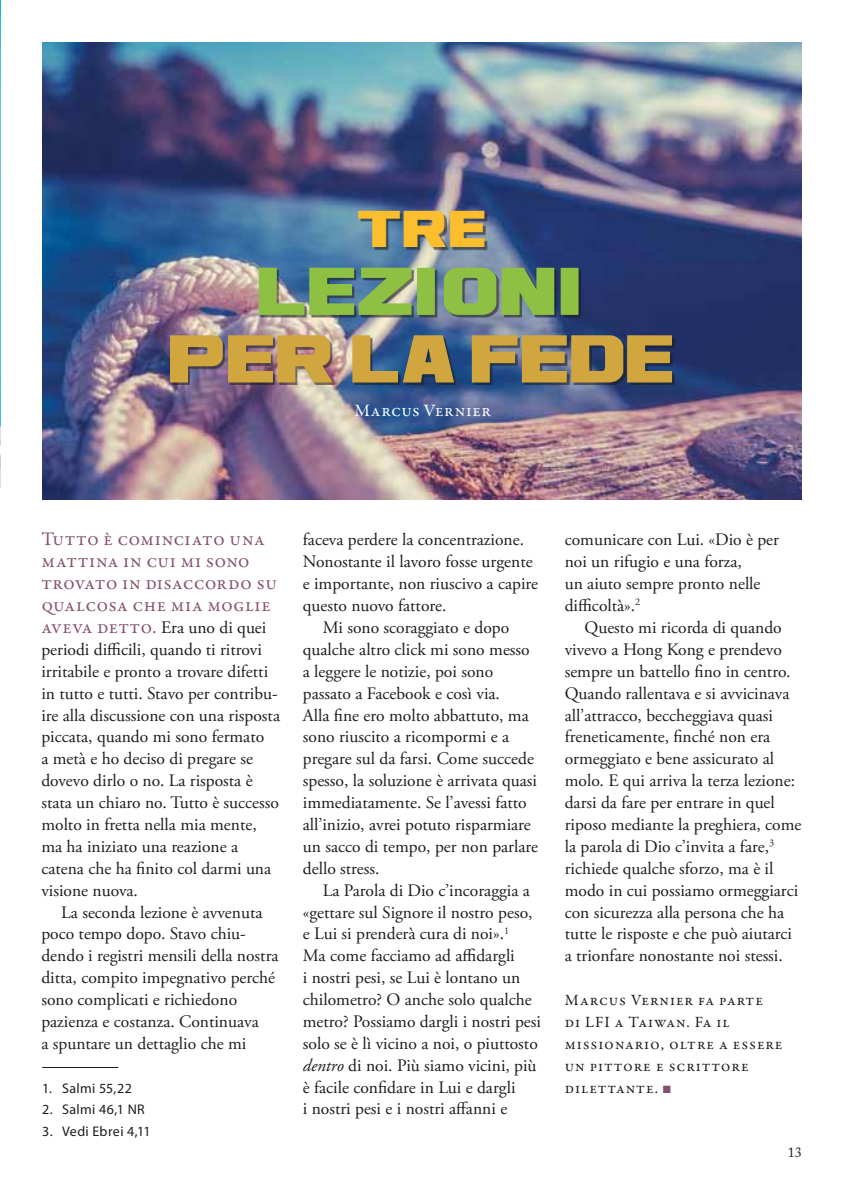
<style>
.page{position:relative;width:844px;height:1191px;background:#fff}
.page>*{position:absolute;margin:0;border:0;box-sizing:border-box;transform-origin:0 0}
.t1{font:52.5px "Ash";color:#d2a63f}
.t2{font:52.5px "Ash";color:#8ec044}
.t3{font:40.25px "Ash";color:#fcbe2c}
.t4{font:19.25px/21.9px "Garamond Premr Pro";letter-spacing:.015em;color:#83526f}
.t5{font:17.5px/21.9px "Adobe Garamond Pro";color:#1d1d1b}
.t6{font:17.5px "Garamond Premr Pro";letter-spacing:.025em;color:#fff}
.t7{font:15.75px/21.9px "Garamond Premr Pro";letter-spacing:.06em;color:#1d1d1b}
.t8{font:14px "Myriad Pro";letter-spacing:.025em;color:#1d1d1b}
.t9{font:14px "Adobe Caslon Pro";color:#1d1d1b}
.s1{font-family:"Garamond Premr Pro";font-size:19.25px;color:#83526f}
.s2{font-style:italic}
.s3{font-family:"Arial";color:#83526f}
</style>
<div class="page">
<img style="left:0;top:0;width:1px;height:488px">
<img style="left:42px;top:43px;width:759px;height:456px">
<div style="left:172px;top:213px;width:502px;height:172px;background:#1d1d1b;opacity:.58"></div>
<hr style="left:42px;top:1067px;width:76px;height:1px;background:#1d1d1b">
<h2 class="t3" style="left:358px;top:206px;width:131px">TRE</h2>
<h1 class="t2" style="left:259px;top:261px;width:330px">LEZIONI</h1>
<h1 class="t1" style="left:170px;top:329px;width:112px">PER</h1>
<h1 class="t1" style="left:352px;top:329px;width:321px">LA FEDE</h1>
<p class="t6" style="left:354px;top:400px;width:138px">Marcus Vernier</p>
<p class="t4" style="left:41px;top:529px;width:237px">Tutto è cominciato una mattina in cui mi sono trovato in disaccordo su qualcosa che mia moglie</p>
<p class="t5" style="left:41px;top:617px;width:240px"><span class="s1">aveva detto.</span> Era uno di quei periodi difficili, quando ti ritrovi irritabile e pronto a trovare difetti in tutto e tutti. Stavo per contribu&shy;ire alla discussione con una risposta piccata, quando mi sono fermato<br>a metà e ho deciso di pregare se dovevo dirlo o no. La risposta è stata un chiaro no. Tutto è successo molto in fretta nella mia mente, ma ha iniziato una reazione a catena che ha finito col darmi una visione nuova.</p>
<p class="t5" style="left:41px;top:901px;width:239px;text-indent:20px">La seconda lezione è avvenuta poco tempo dopo. Stavo chiu&shy;dendo i registri mensili della nostra ditta, compito impegnativo perché sono complicati e richiedono pazienza e costanza. Continuava<br>a spuntare un dettaglio che mi</p>
<p class="t5" style="left:303px;top:529px;width:223px">faceva perdere la concentrazione.</p>
<p class="t5" style="left:303px;top:551px;width:231px">Nonostante il lavoro fosse urgente</p>
<p class="t5" style="left:303px;top:573px;width:237px">e importante, non riuscivo a capire</p>
<p class="t5" style="left:303px;top:595px;width:145px">questo nuovo fattore.</p>
<p class="t5" style="left:322px;top:617px;width:188px">Mi sono scoraggiato e dopo</p>
<p class="t5" style="left:303px;top:639px;width:228px">qualche altro click mi sono messo</p>
<p class="t5" style="left:303px;top:661px;width:192px">a leggere le notizie, poi sono</p>
<p class="t5" style="left:303px;top:683px;width:198px">passato a Facebook e così via.</p>
<p class="t5" style="left:303px;top:704px;width:227px">Alla fine ero molto abbattuto, ma</p>
<p class="t5" style="left:303px;top:726px;width:208px">sono riuscito a ricompormi e a</p>
<p class="t5" style="left:303px;top:748px;width:232px">pregare sul da farsi. Come succede</p>
<p class="t5" style="left:303px;top:770px;width:236px">spesso, la soluzione è arrivata quasi</p>
<p class="t5" style="left:303px;top:792px;width:225px">immediatamente. Se l’avessi fatto</p>
<p class="t5" style="left:303px;top:814px;width:229px">all’inizio, avrei potuto risparmiare</p>
<p class="t5" style="left:303px;top:836px;width:237px">un sacco di tempo, per non parlare</p>
<p class="t5" style="left:303px;top:858px;width:78px">dello stress.</p>
<p class="t5" style="left:322px;top:879px;width:209px">La Parola di Dio c’incoraggia a</p>
<p class="t5" style="left:303px;top:901px;width:231px">«gettare sul Signore il nostro peso,</p>
<p class="t5" style="left:303px;top:923px;width:208px">e Lui si prenderà cura di noi».<sup>1</sup></p>
<p class="t5" style="left:303px;top:945px;width:213px">Ma come facciamo ad affidargli</p>
<p class="t5" style="left:303px;top:967px;width:219px">i nostri pesi, se Lui è lontano un</p>
<p class="t5" style="left:303px;top:989px;width:230px">chilometro? O anche solo qualche</p>
<p class="t5" style="left:303px;top:1011px;width:239px">metro? Possiamo dargli i nostri pesi</p>
<p class="t5" style="left:303px;top:1033px;width:236px">solo se è lì vicino a noi, o piuttosto</p>
<p class="t5" style="left:303px;top:1054px;width:235px"><span class="s2">dentro</span> di noi. Più siamo vicini, più</p>
<p class="t5" style="left:303px;top:1076px;width:214px">è facile confidare in Lui e dargli</p>
<p class="t5" style="left:303px;top:1098px;width:206px">i nostri pesi e i nostri affanni e</p>
<p class="t5" style="left:564px;top:529px;width:216px">comunicare con Lui. «Dio è per noi un rifugio e una forza,<br>un aiuto sempre pronto nelle difficoltà».<sup>2</sup></p>
<p class="t5" style="left:564px;top:617px;width:238px;text-indent:20px">Questo mi ricorda di quando vivevo a Hong Kong e prendevo sempre un battello fino in centro.<br>Quando rallentava e si avvicinava all’attracco, beccheggiava quasi freneticamente, finché non era ormeggiato e bene assicurato al molo. E qui arriva la terza lezione: darsi da fare per entrare in quel riposo mediante la preghiera, come la parola di Dio c’invita a fare,<sup>3 </sup>richiede qualche sforzo, ma è il modo in cui possiamo ormeggiarci con sicurezza alla persona che ha tutte le risposte e che può aiutarci a trionfare nonostante noi stessi.</p>
<p class="t7" style="left:564px;top:989px;width:219px">Marcus Vernier fa parte<br>di LFI a Taiwan. Fa il missionario, oltre a essere un pittore e scrittore</p>
<p class="t8" style="left:42px;top:1079px;width:91px">1. Salmi 55,22</p>
<p class="t7" style="left:564px;top:1077px;width:108px">dilettante. <span class="s3">■</span></p>
<p class="t8" style="left:42px;top:1101px;width:104px">2. Salmi 46,1 NR</p>
<p class="t8" style="left:42px;top:1123px;width:110px">3. Vedi Ebrei 4,11</p>
<p class="t9" style="left:787px;top:1144px;width:15px">13</p>
</div>
